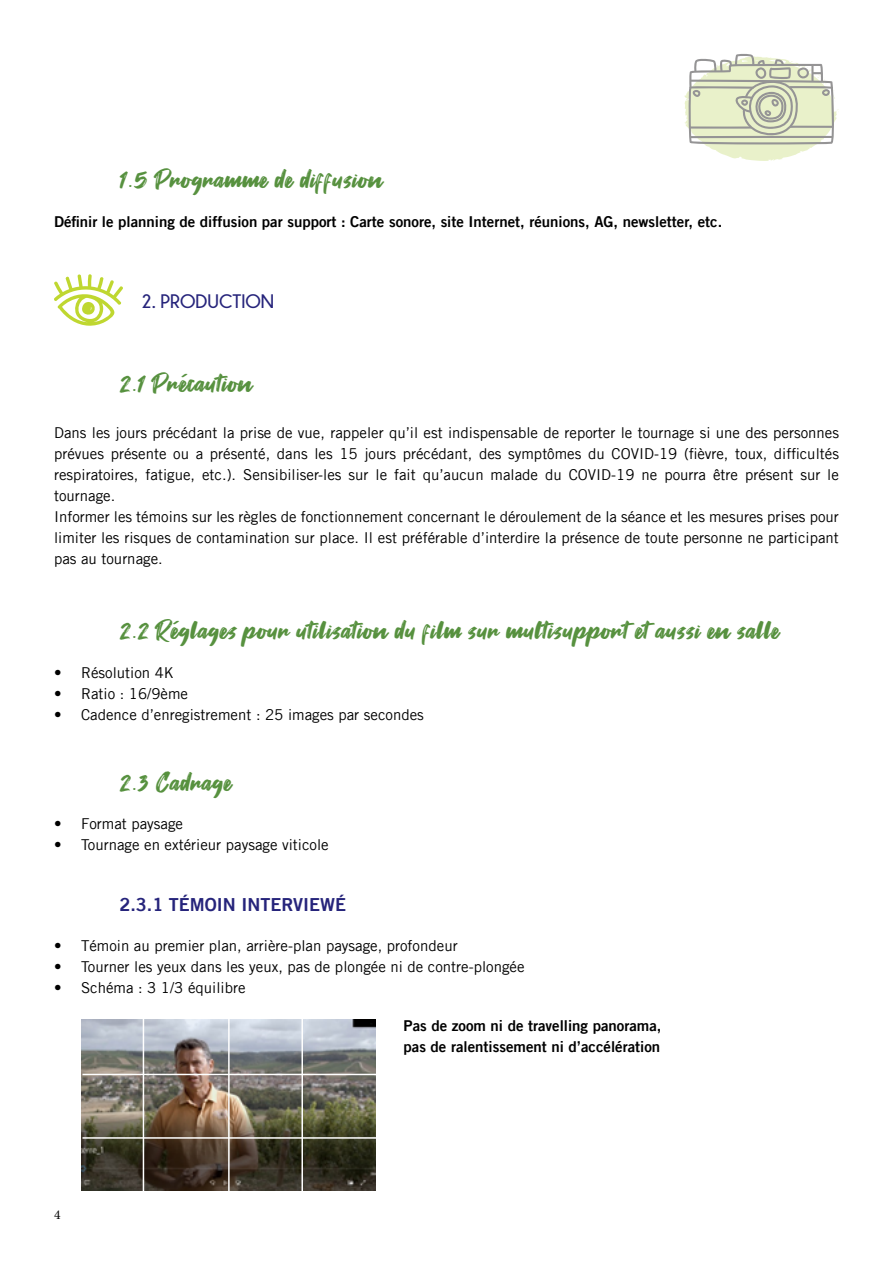
<style>
.page{position:relative;width:893px;height:1263px;background:#fff}
.page>*{position:absolute;margin:0;border:0;box-sizing:border-box;transform-origin:0 0}
.t1{font:25.5px "Fontjek";letter-spacing:.03em;color:#57913f}
.t2{font:700 19.5px "Champagne&Limousines";color:#26247b}
.t3{font:18px "Trade Gothic LT Bold Two";color:#26247b}
.t4{font:15px/21px "Trade Gothic LT";color:#000}
.t5{font:15px/21px "Trade Gothic LT Bold Two";color:#000}
.t6{font:13.5px "Minion Pro";color:#000}
</style>
<div class="page">
<svg style="left:54px;top:274px;width:69px;height:52px"></svg>
<img style="left:82px;top:1019px;width:294px;height:171px">
<hr style="left:143px;top:1015px;width:1px;height:179px;background:#fff">
<hr style="left:228px;top:1015px;width:2px;height:179px;background:#fff">
<hr style="left:301px;top:1015px;width:2px;height:179px;background:#fff">
<hr style="left:82px;top:1074px;width:295px;height:1px;background:#fff">
<hr style="left:82px;top:1137px;width:295px;height:2px;background:#fff">
<svg style="left:685px;top:54px;width:154px;height:107px"></svg>
<h1 class="t1" style="left:120px;top:163px;width:264px">1.5 Programme de diffusion</h1>
<p class="t5" style="left:54px;top:210px;width:670px">Définir le planning de diffusion par support : Carte sonore, site Internet, réunions, AG, newsletter, etc.</p>
<h2 class="t2" style="left:141px;top:291px;width:90px">2. PRODUCTIO</h2>
<h2 class="t2" style="left:261px;top:291px;width:15px">N</h2>
<h1 class="t1" style="left:120px;top:367px;width:134px">2.1 Précaution</h1>
<p class="t4" style="left:54px;top:422px;width:786px">Dans les jours précédant la prise de vue, rappeler qu’il est indispensable de reporter le tournage si une des personnes prévues présente ou a présenté, dans les 15 jours précédant, des symptômes du COVID-19 (fièvre, toux, difficultés respiratoires, fatigue, etc.). Sensibiliser-les sur le fait qu’aucun malade du COVID-19 ne pourra être présent sur le tournage.<br>Informer les témoins sur les règles de fonctionnement concernant le déroulement de la séance et les mesures prises pour limiter les risques de contamination sur place. Il est préférable d’interdire la présence de toute personne ne participant pas au tournage.</p>
<h1 class="t1" style="left:120px;top:614px;width:661px">2.2 Réglages pour utilisation du film sur multisupport et aussi en salle</h1>
<p class="t4" style="left:54px;top:662px;width:121px">• Résolution 4K</p>
<p class="t4" style="left:54px;top:683px;width:136px">• Ratio : 16/9ème</p>
<p class="t4" style="left:54px;top:704px;width:371px">• Cadence d’enregistrement : 25 images par secondes</p>
<h1 class="t1" style="left:120px;top:766px;width:113px">2.3 Cadrage</h1>
<p class="t4" style="left:54px;top:813px;width:131px">• Format paysage</p>
<p class="t4" style="left:54px;top:834px;width:276px">• Tournage en extérieur paysage viticole</p>
<p class="t3" style="left:119px;top:894px;width:228px">2.3.1 Témoin interviewé</p>
<p class="t4" style="left:54px;top:935px;width:405px">• Témoin au premier plan, arrière-plan paysage, profondeur</p>
<p class="t4" style="left:54px;top:956px;width:472px">• Tourner les yeux dans les yeux, pas de plongée ni de contre-plongée</p>
<p class="t4" style="left:54px;top:977px;width:193px">• Schéma : 3 1/3 équilibre</p>
<p class="t6" style="left:54px;top:1205px;width:8px">4</p>
<p class="t5" style="left:404px;top:1015px;width:259px">Pas de zoom ni de travelling panorama, pas de ralentissement ni d’accélération</p>
</div>
